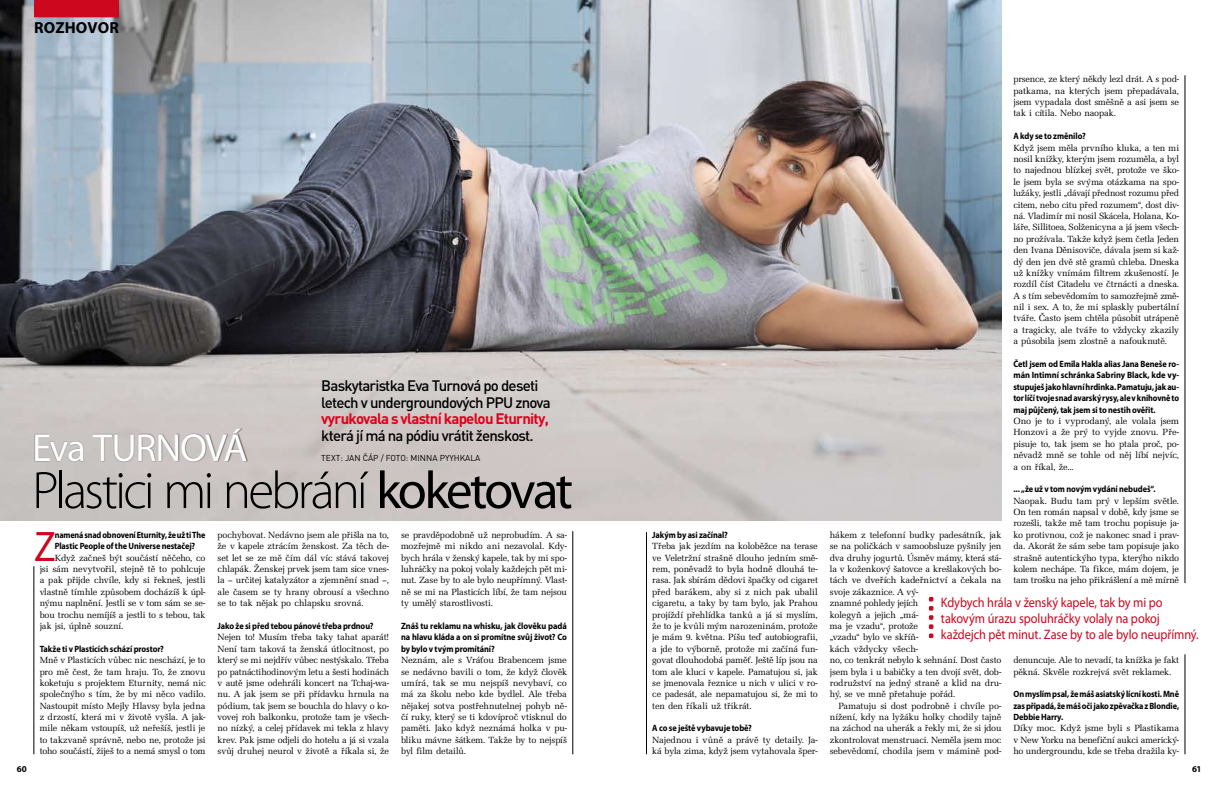
<style>
.page{position:relative;width:1219px;height:794px;background:#fff}
.page>*{position:absolute;margin:0;border:0;box-sizing:border-box;transform-origin:0 0}
.t1{font:300 53px "Myriad Pro";letter-spacing:-.06em;color:#000}
.t2{font:42.9px "Myriad Pro";color:#cc071e;scale:.91 1}
.t3{font:39.3px "Myriad Pro";letter-spacing:-.035em;color:#fff}
.t4{font:700 16px "Myriad Pro";letter-spacing:.01em;color:#000}
.t5{font:500 15px/16.5px "DINCE";letter-spacing:-.05em;color:#000}
.t6{font:700 15px "DINCE";letter-spacing:-.05em;color:#e2001a}
.t7{font:13.7px/15.8px "Myriad Pro";letter-spacing:-.01em;color:#cc071e;scale:.9 1}
.t8{font:9.2px/11.4px "URW Latino TCE";letter-spacing:-.015em;color:#000;text-align:justify}
.t9{font:700 9.1px/11.4px "Myriad Pro";letter-spacing:-.01em;color:#000;text-align:justify;scale:.91 1}
.t10{font:700 9.1px/11.4px "Myriad Pro";letter-spacing:-.01em;color:#000;text-align:justify;scale:.92 1}
.t11{font:700 9.1px/11.4px "Myriad Pro";letter-spacing:-.01em;color:#000;scale:.89 1}
.t12{font:700 9px "Myriad Pro";color:#000}
.t13{font:8.5px "DINCE";color:#000}
.s1{font-weight:400}
</style>
<div class="page">
<img style="left:0;top:0;width:1002px;height:521px">
<div style="left:34px;top:0;width:85px;height:17px;background:#cc071e"></div>
<div style="left:34px;top:427px;width:214px;height:36px;background:#000;opacity:.5"></div>
<hr style="left:1185px;top:75px;width:1px;height:508px;background:#000">
<hr style="left:573px;top:531px;width:1px;height:223px;background:#000">
<hr style="left:34px;top:566px;width:1px;height:188px;background:#000">
<hr style="left:646px;top:532px;width:1px;height:222px;background:#000">
<svg style="left:929px;top:597px;width:4px;height:41px"></svg>
<hr style="left:1185px;top:654px;width:1px;height:100px;background:#000">
<h3 class="t4" style="left:34px;top:17px;width:86px">rozhovor</h3>
<h3 class="t3" style="left:32px;top:423px;width:217px">Eva Turnová</h3>
<h3 class="t5" style="left:321px;top:377px;width:231px">Baskytaristka Eva Turnová po deseti letech v undergroundových PPU znova</h3>
<h3 class="t6" style="left:321px;top:410px;width:229px">vyrukovala s vlastní kapelou Eturnity,</h3>
<h3 class="t5" style="left:321px;top:427px;width:214px">která jí má na pódiu vrátit ženskost.</h3>
<p class="t13" style="left:321px;top:453px;width:161px">TEXT : JAN ČÁP / FOTO: MINNA PYYHKALA</p>
<h1 class="t1" style="left:32px;top:458px;width:542px">Plastici mi nebrání <span class="s1">koketovat</span></h1>
<h2 class="t2" style="left:34px;top:520px;width:25px">Z</h2>
<p class="t11" style="left:55px;top:529px;width:171px">namená snad obnovení Eturnity, že už ti The<br>Plastic People of the Universe nestačej?</p>
<p class="t8" style="left:40px;top:552px;width:167px;text-indent:15px">Když začneš být součástí něčeho, co jsi sám nevytvořil, stejně tě to pohlcuje a pak přijde chvíle, kdy si řekneš, jestli vlastně tímhle způsobem docházíš k úpl&shy;nýmu naplnění. Jestli se v tom sám se se&shy;bou trochu nemíjíš a jestli to s tebou, tak jak jsi, úplně souzní.</p>
<p class="t9" style="left:40px;top:642px;width:138px">Takže ti v Plasticích schází prostor?</p>
<p class="t8" style="left:40px;top:654px;width:167px">Mně v Plasticích vůbec nic neschází, je to pro mě čest, že tam hraju. To, že znovu koketuju s projektem Eturnity, nemá nic společnýho s tím, že by mi něco vadilo.<br>Nastoupit místo Mejly Hlavsy byla jedna z drzostí, která mi v životě vyšla. A jak&shy;mile někam vstoupíš, už neřešíš, jestli je to takzvaně správně, nebo ne, protože jsi toho součástí, žiješ to a nemá smysl o tom</p>
<p class="t8" style="left:218px;top:529px;width:173px">pochybovat. Nedávno jsem ale přišla na to, že v kapele ztrácím ženskost. Za těch de&shy;set let se ze mě čím dál víc stává takovej chlapák. Ženskej prvek jsem tam sice vnes&shy;la – určitej katalyzátor a zjemnění snad –, ale časem se ty hrany obrousí a všechno se to tak nějak po chlapsku srovná.</p>
<p class="t9" style="left:218px;top:620px;width:173px">Jako že si před tebou pánové třeba prdnou?</p>
<p class="t8" style="left:218px;top:631px;width:173px">Nejen to! Musím třeba taky tahat aparát!<br>Není tam taková ta ženská útlocitnost, po který se mi nejdřív vůbec nestýskalo. Třeba po patnáctihodinovým letu a šesti hodinách v autě jsme odehráli koncert na Tchaj-wa&shy;nu. A jak jsem se při přídavku hrnula na pódium, tak jsem se bouchla do hlavy o ko&shy;vovej roh balkonku, protože tam je všech&shy;no nízký, a celej přídavek mi tekla z hlavy krev. Pak jsme odjeli do hotelu a já si vzala svůj druhej neurol v životě a říkala si, že</p>
<p class="t8" style="left:401px;top:529px;width:167px">se pravděpodobně už neprobudím. A sa&shy;mozřejmě mi nikdo ani nezavolal. Kdy&shy;bych hrála v ženský kapele, tak by mi spo&shy;luhráčky na pokoj volaly každejch pět mi&shy;nut. Zase by to ale bylo neupřímný. Vlast&shy;ně se mi na Plasticích líbí, že tam nejsou ty umělý starostlivosti.</p>
<p class="t10" style="left:401px;top:620px;width:182px">Znáš tu reklamu na whisku, jak člověku padá na hlavu kláda a on si promítne svůj život? Co by bylo v tvým promítání?</p>
<p class="t8" style="left:401px;top:654px;width:167px">Neznám, ale s Vráťou Brabencem jsme se nedávno bavili o tom, že když člověk umírá, tak se mu nejspíš nevybaví, co má za školu nebo kde bydlel. Ale třeba nějakej sotva postřehnutelnej pohyb ně&shy;čí ruky, který se ti kdovíproč vtisknul do paměti. Jako když neznámá holka v pu&shy;bliku mávne šátkem. Takže by to nejspíš byl film detailů.</p>
<p class="t9" style="left:652px;top:529px;width:85px">Jakým by asi začínal?</p>
<p class="t8" style="left:652px;top:540px;width:167px">Třeba jak jezdím na koloběžce na terase ve Veletržní strašně dlouho jedním smě&shy;rem, poněvadž to byla hodně dlouhá te&shy;rasa. Jak sbírám dědovi špačky od cigaret před barákem, aby si z nich pak ubalil cigaretu, a taky by tam bylo, jak Prahou projíždí přehlídka tanků a já si myslím, že to je kvůli mým narozeninám, protože je mám 9. května. Píšu teď autobiografii, a jde to výborně, protože mi začíná fun&shy;govat dlouhodobá paměť. Ještě líp jsou na tom ale kluci v kapele. Pamatujou si, jak se jmenovala řeznice u nich v ulici v ro&shy;ce padesát, ale nepamatujou si, že mi to ten den říkali už třikrát.</p>
<p class="t9" style="left:652px;top:722px;width:111px">A co se ještě vybavuje tobě?</p>
<p class="t8" style="left:652px;top:734px;width:167px">Najednou i vůně a právě ty detaily. Ja&shy;ká byla zima, když jsem vytahovala šper-</p>
<p class="t8" style="left:1013px;top:74px;width:167px">prsence, ze který někdy lezl drát. A s pod&shy;patkama, na kterých jsem přepadávala, jsem vypadala dost směšně a asi jsem se tak i cítila. Nebo naopak.</p>
<p class="t9" style="left:1013px;top:130px;width:81px">A kdy se to změnilo?</p>
<p class="t8" style="left:1013px;top:142px;width:167px">Když jsem měla prvního kluka, a ten mi nosil knížky, kterým jsem rozuměla, a byl to najednou blízkej svět, protože ve ško&shy;le jsem byla se svýma otázkama na spo&shy;lužáky, jestli „dávají přednost rozumu před citem, nebo citu před rozumem“, dost div&shy;ná. Vladimír mi nosil Skácela, Holana, Ko&shy;láře, Sillitoea, Solženicyna a já jsem všech&shy;no prožívala. Takže když jsem četla Jeden den Ivana Děnisoviče, dávala jsem si kaž&shy;dý den jen dvě stě gramů chleba. Dneska už knížky vnímám filtrem zkušeností. Je rozdíl číst Citadelu ve čtrnácti a dneska.<br>A s tím sebevědomím to samozřejmě změ&shy;nil i sex. A to, že mi splaskly pubertální tváře. Často jsem chtěla působit utrápeně a tragicky, ale tváře to vždycky zkazily a působila jsem zlostně a nafouknutě.</p>
<p class="t9" style="left:1013px;top:358px;width:184px">Četl jsem od Emila Hakla alias Jana Beneše ro&shy;mán Intimní schránka Sabriny Black, kde vy&shy;stupuješ jako hlavní hrdinka. Pamatuju, jak au&shy;tor líčí tvoje snad avarský rysy, ale vknihovně to maj půjčený, tak jsem si to nestih ověřit.</p>
<p class="t8" style="left:1013px;top:415px;width:167px">Ono je to i vyprodaný, ale volala jsem Honzovi a že prý to vyjde znovu. Pře&shy;pisuje to, tak jsem se ho ptala proč, po&shy;něvadž mně se tohle od něj líbí nejvíc, a on říkal, že...</p>
<p class="t9" style="left:1013px;top:483px;width:158px">... „že už v tom novým vydání nebudeš“.</p>
<p class="t8" style="left:1013px;top:495px;width:167px">Naopak. Budu tam prý v lepším světle.<br>On ten román napsal v době, kdy jsme se rozešli, takže mě tam trochu popisuje ja&shy;ko protivnou, což je nakonec snad i prav&shy;da. Akorát že sám sebe tam popisuje jako strašně autentickýho typa, kterýho nikdo kolem nechápe. Ta fikce, mám dojem, je tam trošku na jeho přikrášlení a mě mírně</p>
<p class="t8" style="left:830px;top:529px;width:173px;text-align:left">hákem z telefonní budky padesátník, jak se na poličkách v samoobsluze pyšnily jen dva druhy jogurtů. Úsměv mámy, která stá&shy;la v koženkový šatovce a krešlakových bo&shy;tách ve dveřích kadeřnictví a čekala na svoje zákaznice. A vý-<br>znamné pohledy jejích<br>kolegyň a jejich „má-<br>ma je vzadu“, protože<br>„vzadu“ bylo ve skříň-<br>kách vždycky všech-<br>no, co tenkrát nebylo k sehnání. Dost často jsem byla i u babičky a ten dvojí svět, dob&shy;rodružství na jedný straně a klid na dru&shy;hý, se ve mně přetahuje pořád.</p>
<p class="t8" style="left:830px;top:700px;width:173px;text-indent:9px">Pamatuju si dost podrobně i chvíle po&shy;nížení, kdy na lyžáku holky chodily tajně na záchod na uherák a řekly mi, že si jdou zkontrolovat menstruaci. Neměla jsem moc sebevědomí, chodila jsem v mámině pod-</p>
<h3 class="t7" style="left:941px;top:594px;width:288px">Kdybych hrála v ženský kapele, tak by mi po takovým úrazu spoluhráčky volaly na pokoj každejch pět minut. Zase by to ale bylo neupřímný.</h3>
<p class="t8" style="left:1013px;top:654px;width:167px">denuncuje. Ale to nevadí, ta knížka je fakt pěkná. Skvěle rozkrejvá svět reklamek.</p>
<p class="t9" style="left:1013px;top:688px;width:184px">On myslím psal, že máš asiatský lícní kosti. Mně zas připadá, že máš oči jako zpěvačka zBlondie, Debbie Harry.</p>
<p class="t8" style="left:1013px;top:723px;width:167px">Díky moc. Když jsme byli s Plastikama v New Yorku na benefiční aukci americký&shy;ho undergroundu, kde se třeba dražila ky-</p>
<p class="t12" style="left:17px;top:763px;width:12px">60</p>
<p class="t12" style="left:1192px;top:763px;width:11px">61</p>
</div>
